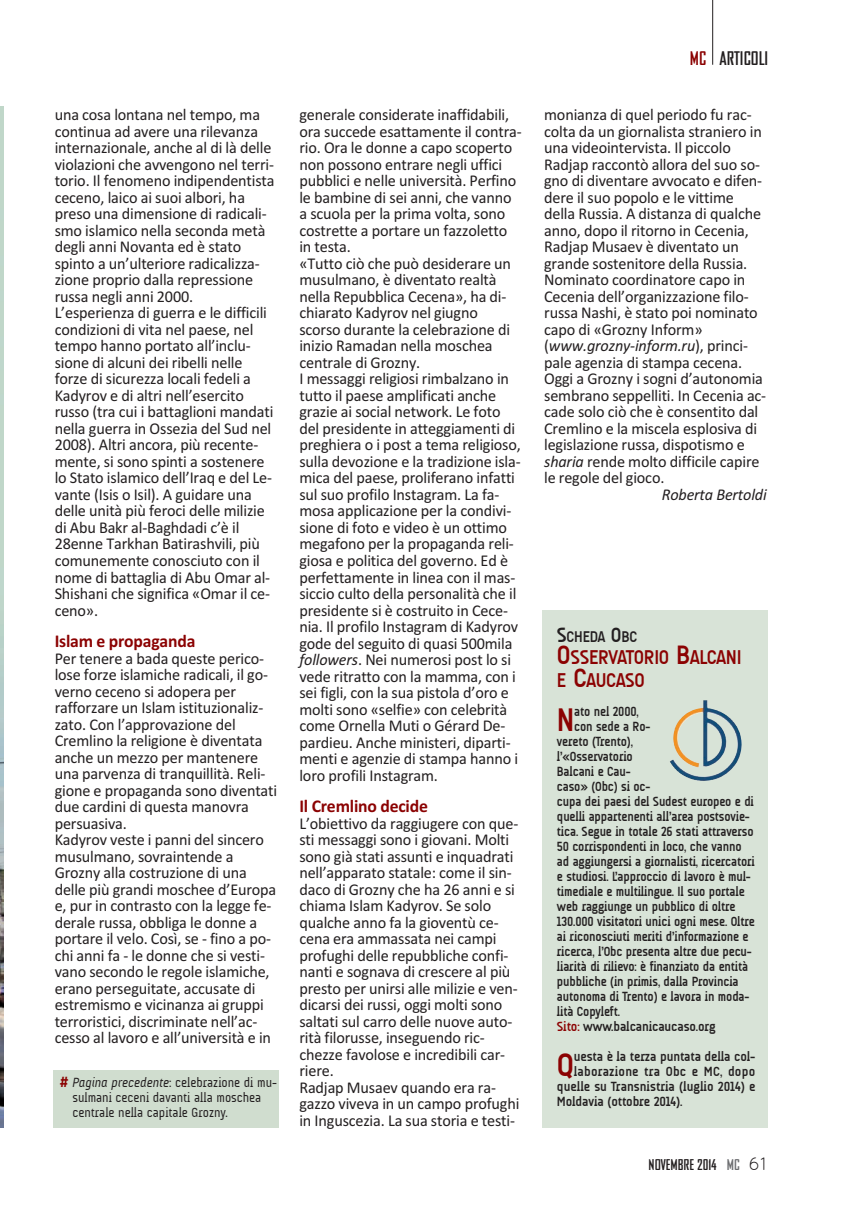
<style>
.page{position:relative;width:847px;height:1211px;background:#fff}
.page>*{position:absolute;margin:0;border:0;box-sizing:border-box;transform-origin:0 0}
.t1{font:700 33.15px "A Udimat";color:#8b0202;scale:.95 1}
.t2{font:700 33.15px "A Udimat";color:#8b0202}
.t3{font:700 20.25px/22.5px "A Udimat";letter-spacing:-.015em;color:#8b0202}
.t4{font:700 18px "Calibri";letter-spacing:-.01em;color:#8b0202}
.t5{font:700 18px "Bureau Agency";color:#231f20}
.t6{font:16.5px/16.5px "Calibri";letter-spacing:-.01em;color:#231f20}
.t7{font:italic 16.5px "Calibri";letter-spacing:-.01em;color:#231f20}
.t8{font:700 15.75px "A Udimat";letter-spacing:-.015em;color:#231f20}
.t9{font:700 14.25px "Bureau Agency";color:#231f20}
.t10{font:700 13.5px "A Udimat";letter-spacing:-.01em;color:#231f20;scale:.95 1}
.t11{font:700 13.5px "A Udimat";letter-spacing:-.01em;color:#231f20}
.t12{font:13.5px/15px "A Udimat";color:#231f20;scale:.95 1}
.t13{font:700 13.5px "A Udimat";letter-spacing:.015em;color:#231f20}
.s1{font-weight:700;font-size:15px;color:#8b0202}
.s2{font-style:italic}
.s3{color:#8b0202}
.s4{font-style:normal}
.s5{font-size:21px}
.s6{font-size:27px}
.s7{color:#6c6d70}
.s8{font-family:"Quicksand";font-weight:400;font-size:18px}
</style>
<div class="page">
<div style="left:542px;top:609px;width:225px;height:518px;background:#d8e3d7"></div>
<div style="left:53px;top:1069px;width:225px;height:58px;background:#d0ddcf"></div>
<hr style="left:712px;top:0;width:1px;height:65px;background:#231f20">
<img style="left:0;top:106px;width:3px;height:1021px">
<img style="left:670px;top:700px;width:72px;height:81px">
<p class="t6" style="left:55px;top:106px;width:221px">una cosa lontana nel tempo, ma continua ad avere una rilevanza internazionale, anche al di là delle violazioni che avvengono nel terri&shy;torio. Il fenomeno indipendentista ceceno, laico ai suoi albori, ha preso una dimensione di radicali&shy;smo islamico nella seconda metà degli anni Novanta ed è stato spinto a un’ulteriore radicalizza&shy;zione proprio dalla repressione russa negli anni 2000.<br>L’esperienza di guerra e le difficili condizioni di vita nel paese, nel tempo hanno portato all’inclu&shy;sione di alcuni dei ribelli nelle forze di sicurezza locali fedeli a<br>Kadyrov e di altri nell’esercito russo (tra cui i battaglioni mandati nella guerra in Ossezia del Sud nel<br>2008). Altri ancora, più recente&shy;mente, si sono spinti a sostenere lo Stato islamico dell’Iraq e del Le&shy;vante (Isis o Isil). A guidare una delle unità più feroci delle milizie di Abu Bakr al-Baghdadi c’è il<br>28enne Tarkhan Batirashvili, più comunemente conosciuto con il nome di battaglia di Abu Omar al-<br>Shishani che significa «Omar il ce&shy;ceno».</p>
<p class="t4" style="left:55px;top:630px;width:142px">Islam e propaganda</p>
<p class="t6" style="left:55px;top:649px;width:224px">Per tenere a bada queste perico&shy;lose forze islamiche radicali, il go&shy;verno ceceno si adopera per rafforzare un Islam istituzionaliz&shy;zato. Con l’approvazione del<br>Cremlino la religione è diventata anche un mezzo per mantenere una parvenza di tranquillità. Reli&shy;gione e propaganda sono diventati due cardini di questa manovra persuasiva.<br>Kadyrov veste i panni del sincero musulmano, sovraintende a<br>Grozny alla costruzione di una delle più grandi moschee d’Europa e, pur in contrasto con la legge fe&shy;derale russa, obbliga le donne a portare il velo. Così, se - fino a po&shy;chi anni fa - le donne che si vesti&shy;vano secondo le regole islamiche, erano perseguitate, accusate di estremismo e vicinanza ai gruppi terroristici, discriminate nell’ac&shy;cesso al lavoro e all’università e in</p>
<p class="t12" style="left:72px;top:1076px;width:217px;text-indent:-13px"><span class="s1">#</span> <span class="s2">Pagina precedente</span>: celebrazione di mu&shy;sulmani ceceni davanti alla moschea centrale nella capitale Grozny.</p>
<p class="t6" style="left:299px;top:106px;width:224px">generale considerate inaffidabili, ora succede esattamente il contra&shy;rio. Ora le donne a capo scoperto non possono entrare negli uffici pubblici e nelle università. Perfino le bambine di sei anni, che vanno a scuola per la prima volta, sono costrette a portare un fazzoletto in testa.<br>«Tutto ciò che può desiderare un musulmano, è diventato realtà nella Repubblica Cecena», ha di&shy;chiarato Kadyrov nel giugno scorso durante la celebrazione di inizio Ramadan nella moschea centrale di Grozny.<br>I messaggi religiosi rimbalzano in tutto il paese amplificati anche grazie ai social network. Le foto del presidente in atteggiamenti di preghiera o i post a tema religioso, sulla devozione e la tradizione isla&shy;mica del paese, proliferano infatti sul suo profilo Instagram. La fa&shy;mosa applicazione per la condivi&shy;sione di foto e video è un ottimo megafono per la propaganda reli&shy;giosa e politica del governo. Ed è perfettamente in linea con il mas&shy;siccio culto della personalità che il presidente si è costruito in Cece&shy;nia. Il profilo Instagram di Kadyrov gode del seguito di quasi 500mila <span class="s2">followers</span>. Nei numerosi post lo si vede ritratto con la mamma, con i sei figli, con la sua pistola d’oro e molti sono «selfie» con celebrità come Ornella Muti o Gérard De&shy;pardieu. Anche ministeri, diparti&shy;menti e agenzie di stampa hanno i loro profili Instagram.</p>
<p class="t4" style="left:299px;top:795px;width:130px">Il Cremlino decide</p>
<p class="t6" style="left:299px;top:814px;width:221px">L’obiettivo da raggiugere con que&shy;sti messaggi sono i giovani. Molti sono già stati assunti e inquadrati nell’apparato statale: come il sin&shy;daco di Grozny che ha 26 anni e si chiama Islam Kadyrov. Se solo qualche anno fa la gioventù ce&shy;cena era ammassata nei campi profughi delle repubbliche confi&shy;nanti e sognava di crescere al più presto per unirsi alle milizie e ven&shy;dicarsi dei russi, oggi molti sono saltati sul carro delle nuove auto&shy;rità filorusse, inseguendo ric&shy;chezze favolose e incredibili car&shy;riere.<br>Radjap Musaev quando era ra&shy;gazzo viveva in un campo profughi in Inguscezia. La sua storia e testi-</p>
<p class="t5" style="left:689px;top:48px;width:80px"><span class="s3">MC</span> ARTICOLI</p>
<p class="t6" style="left:544px;top:106px;width:209px">monianza di quel periodo fu rac-</p>
<p class="t6" style="left:544px;top:123px;width:219px">colta da un giornalista straniero in</p>
<p class="t6" style="left:544px;top:139px;width:188px">una videointervista. Il piccolo</p>
<p class="t6" style="left:544px;top:156px;width:217px">Radjap raccontò allora del suo so-</p>
<p class="t6" style="left:544px;top:172px;width:219px">gno di diventare avvocato e difen-</p>
<p class="t6" style="left:544px;top:189px;width:191px">dere il suo popolo e le vittime</p>
<p class="t6" style="left:544px;top:205px;width:218px">della Russia. A distanza di qualche</p>
<p class="t6" style="left:544px;top:222px;width:206px">anno, dopo il ritorno in Cecenia,</p>
<p class="t6" style="left:544px;top:238px;width:196px">Radjap Musaev è diventato un</p>
<p class="t6" style="left:544px;top:255px;width:204px">grande sostenitore della Russia.</p>
<p class="t6" style="left:544px;top:271px;width:202px">Nominato coordinatore capo in</p>
<p class="t6" style="left:544px;top:288px;width:206px">Cecenia dell’organizzazione filo-</p>
<p class="t6" style="left:544px;top:304px;width:215px">russa Nashi, è stato poi nominato</p>
<p class="t6" style="left:544px;top:321px;width:160px">capo di «Grozny Inform»</p>
<p class="t7" style="left:544px;top:336px;width:205px"><span class="s4">(</span>www.grozny-inform.ru<span class="s4">), princi-</span></p>
<p class="t6" style="left:544px;top:354px;width:199px">pale agenzia di stampa cecena.</p>
<p class="t6" style="left:544px;top:370px;width:220px">Oggi a Grozny i sogni d’autonomia</p>
<p class="t6" style="left:544px;top:387px;width:223px">sembrano seppelliti. In Cecenia ac-</p>
<p class="t6" style="left:544px;top:403px;width:215px">cade solo ciò che è consentito dal</p>
<p class="t6" style="left:544px;top:420px;width:214px">Cremlino e la miscela esplosiva di</p>
<p class="t6" style="left:544px;top:436px;width:202px">legislazione russa, dispotismo e</p>
<p class="t6" style="left:544px;top:453px;width:217px"><span class="s2">sharia</span> rende molto difficile capire</p>
<p class="t6" style="left:544px;top:469px;width:122px">le regole del gioco.</p>
<p class="t7" style="left:661px;top:484px;width:106px">Roberta Bertoldi</p>
<p class="t8" style="left:556px;top:630px;width:82px"><span class="s5">S</span>CHEDA <span class="s5">O</span>BC</p>
<p class="t3" style="left:556px;top:648px;width:186px"><span class="s6">O</span>SSERVATORIO <span class="s6">B</span>ALCANI<br>E <span class="s6">C</span>AUCASO</p>
<p class="t1" style="left:556px;top:708px;width:20px">N</p>
<p class="t10" style="left:574px;top:706px;width:69px">ato nel 2000,</p>
<p class="t10" style="left:574px;top:721px;width:82px">con sede a Ro-</p>
<p class="t10" style="left:556px;top:736px;width:81px">vereto (Trento),</p>
<p class="t10" style="left:556px;top:751px;width:81px">l’«Osservatorio</p>
<p class="t10" style="left:556px;top:766px;width:79px">Balcani e Cau-</p>
<p class="t10" style="left:556px;top:781px;width:100px">caso» (Obc) si oc-</p>
<p class="t10" style="left:556px;top:796px;width:209px">cupa dei paesi del Sudest europeo e di</p>
<p class="t10" style="left:556px;top:811px;width:204px">quelli appartenenti all’area postsovie-</p>
<p class="t10" style="left:556px;top:826px;width:208px">tica. Segue in totale 26 stati attraverso</p>
<p class="t10" style="left:556px;top:841px;width:196px">50 corrispondenti in loco, che vanno</p>
<p class="t10" style="left:556px;top:856px;width:210px">ad aggiungersi a giornalisti, ricercatori</p>
<p class="t10" style="left:556px;top:871px;width:205px">e studiosi. L’approccio di lavoro è mul-</p>
<p class="t10" style="left:556px;top:886px;width:199px">timediale e multilingue. Il suo portale</p>
<p class="t10" style="left:556px;top:901px;width:189px">web raggiunge un pubblico di oltre</p>
<p class="t10" style="left:556px;top:916px;width:210px">130.000 visitatori unici ogni mese. Oltre</p>
<p class="t10" style="left:556px;top:931px;width:203px">ai riconosciuti meriti d’informazione e</p>
<p class="t10" style="left:556px;top:946px;width:206px">ricerca, l’Obc presenta altre due pecu-</p>
<p class="t10" style="left:556px;top:961px;width:203px">liarità di rilievo: è finanziato da entità</p>
<p class="t10" style="left:556px;top:976px;width:192px">pubbliche (in primis, dalla Provincia</p>
<p class="t10" style="left:556px;top:991px;width:204px">autonoma di Trento) e lavora in moda-</p>
<p class="t10" style="left:556px;top:1006px;width:68px">lità Copyleft.</p>
<p class="t11" style="left:556px;top:1021px;width:160px"><span class="s3">Sito:</span> www.balcanicaucaso.org</p>
<p class="t2" style="left:556px;top:1053px;width:19px">Q</p>
<p class="t11" style="left:573px;top:1051px;width:183px">uesta è la terza puntata della col-</p>
<p class="t13" style="left:573px;top:1066px;width:183px">laborazione tra Obc e MC, dopo</p>
<p class="t11" style="left:556px;top:1081px;width:200px">quelle su Transnistria (luglio 2014) e</p>
<p class="t11" style="left:556px;top:1096px;width:127px">Moldavia (ottobre 2014).</p>
<p class="t9" style="left:648px;top:1155px;width:119px">NOVEMBRE 2014 <span class="s7">MC</span> <span class="s8">61</span></p>
</div>
